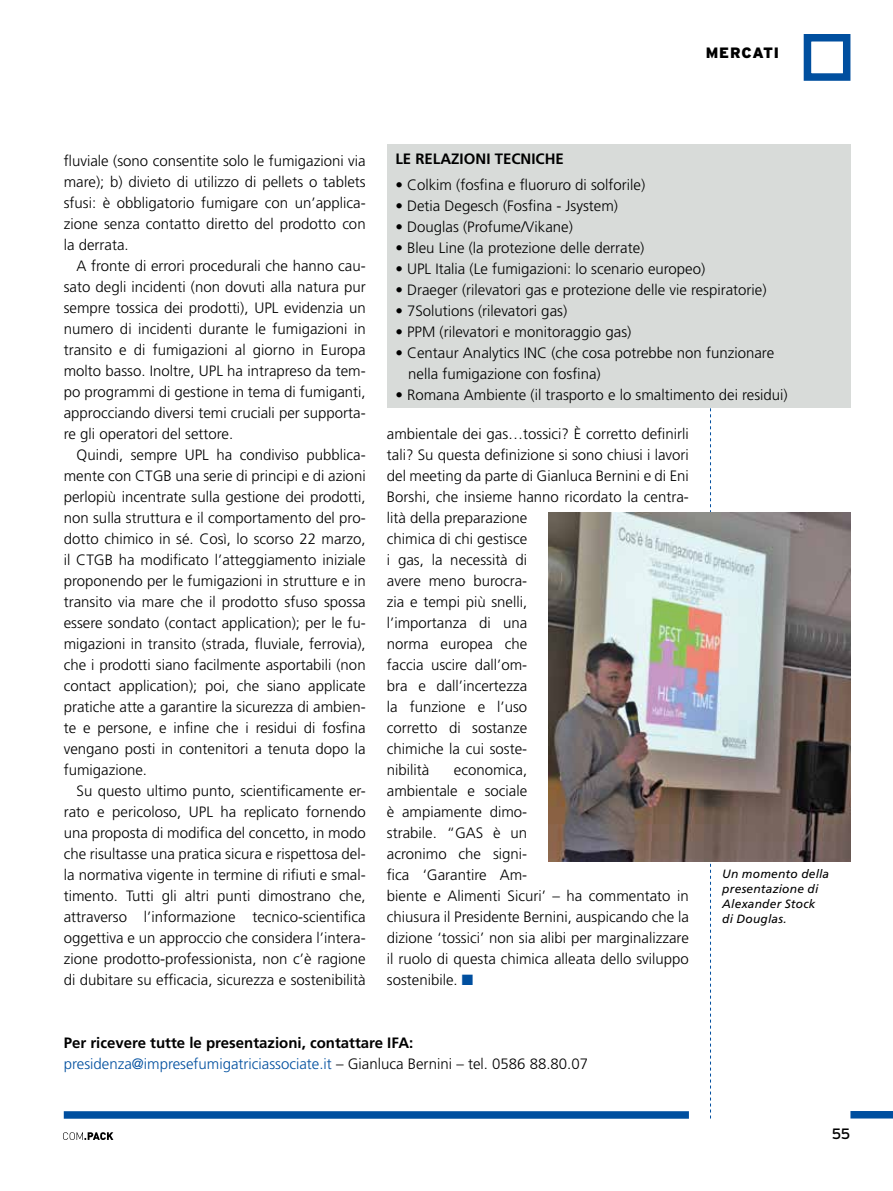
<style>
.page{position:relative;width:893px;height:1191px;background:#fff}
.page>*{position:absolute;margin:0;border:0;box-sizing:border-box;transform-origin:0 0}
.t1{font:300 15px/21px "Frutiger LT Std";color:#000;text-align:justify}
.t2{font:700 15px/21px "Frutiger LT Std";color:#000}
.t3{font:900 15px "Interstate";letter-spacing:.05em;color:#000}
.t4{font:15px "Interstate";color:#000}
.t5{font:italic 12px/15px "Frutiger LT Std";letter-spacing:.015em;color:#000}
.s1{color:#004f9f}
.s2{font-weight:300;color:#004f9f}
.s3{font-weight:300}
</style>
<div class="page">
<svg style="left:710px;top:408px;width:1px;height:710px"></svg>
<div style="left:804px;top:34px;width:46px;height:47px;background:#fff;border:8px solid #004f9f"></div>
<div style="left:64px;top:1111px;width:625px;height:7px;background:#004f9f"></div>
<div style="left:850px;top:1111px;width:43px;height:7px;background:#004f9f"></div>
<svg style="left:63px;top:1132px;width:50px;height:8px"></svg>
<div style="left:387px;top:145px;width:463px;height:263px;background:#d8dbd9"></div>
<img style="left:549px;top:512px;width:301px;height:349px">
<p class="t3" style="left:706px;top:45px;width:75px">MERCATI</p>
<p class="t1" style="left:64px;top:150px;width:303px">fluviale (sono consentite solo le fumigazioni via mare); b) divieto di utilizzo di pellets o tablets sfusi: è obbligatorio fumigare con un’applica&shy;zione senza contatto diretto del prodotto con la derrata.</p>
<p class="t1" style="left:64px;top:255px;width:303px;text-indent:13px">A fronte di errori procedurali che hanno cau&shy;sato degli incidenti (non dovuti alla natura pur sempre tossica dei prodotti), UPL evidenzia un numero di incidenti durante le fumigazioni in transito e di fumigazioni al giorno in Europa molto basso. Inoltre, UPL ha intrapreso da tem&shy;po programmi di gestione in tema di fumiganti, approcciando diversi temi cruciali per supporta&shy;re gli operatori del settore.</p>
<p class="t1" style="left:64px;top:444px;width:303px;text-indent:13px">Quindi, sempre UPL ha condiviso pubblica&shy;mente con CTGB una serie di principi e di azioni perlopiù incentrate sulla gestione dei prodotti, non sulla struttura e il comportamento del pro&shy;dotto chimico in sé. Così, lo scorso 22 marzo, il CTGB ha modificato l’atteggiamento iniziale proponendo per le fumigazioni in strutture e in transito via mare che il prodotto sfuso spossa essere sondato (contact application); per le fu&shy;migazioni in transito (strada, fluviale, ferrovia), che i prodotti siano facilmente asportabili (non contact application); poi, che siano applicate pratiche atte a garantire la sicurezza di ambien&shy;te e persone, e infine che i residui di fosfina vengano posti in contenitori a tenuta dopo la fumigazione.</p>
<p class="t1" style="left:64px;top:780px;width:303px;text-indent:13px">Su questo ultimo punto, scientificamente er&shy;rato e pericoloso, UPL ha replicato fornendo una proposta di modifica del concetto, in modo che risultasse una pratica sicura e rispettosa del&shy;la normativa vigente in termine di rifiuti e smal&shy;timento. Tutti gli altri punti dimostrano che, attraverso l’informazione tecnico-scientifica oggettiva e un approccio che considera l’intera&shy;zione prodotto-professionista, non c’è ragione di dubitare su efficacia, sicurezza e sostenibilità</p>
<p class="t2" style="left:395px;top:149px;width:170px">LE RELAZIONI TECNICHE</p>
<p class="t1" style="left:395px;top:174px;width:251px">• Colkim (fosfina e fluoruro di solforile)</p>
<p class="t1" style="left:395px;top:195px;width:224px">• Detia Degesch (Fosfina - Jsystem)</p>
<p class="t1" style="left:395px;top:216px;width:179px">• Douglas (Profume/Vikane)</p>
<p class="t1" style="left:395px;top:237px;width:250px">• Bleu Line (la protezione delle derrate)</p>
<p class="t1" style="left:395px;top:258px;width:311px">• UPL Italia (Le fumigazioni: lo scenario europeo)</p>
<p class="t1" style="left:395px;top:279px;width:373px">• Draeger (rilevatori gas e protezione delle vie respiratorie)</p>
<p class="t1" style="left:395px;top:300px;width:173px">• 7Solutions (rilevatori gas)</p>
<p class="t1" style="left:395px;top:321px;width:237px">• PPM (rilevatori e monitoraggio gas)</p>
<p class="t1" style="left:408px;top:342px;width:367px;text-indent:-13px">• Centaur Analytics INC (che cosa potrebbe non funzionare nella fumigazione con fosfina)</p>
<p class="t1" style="left:395px;top:384px;width:394px">• Romana Ambiente (il trasporto e lo smaltimento dei residui)</p>
<p class="t1" style="left:387px;top:423px;width:303px;text-align:left">ambientale dei gas…tossici? È corretto definirli tali? Su questa definizione si sono chiusi i lavori del meeting da parte di Gianluca Bernini e di Eni<br>Borshi, che insieme hanno ricordato la centra&shy;lità della preparazione<br>chimica di chi gestisce<br>i gas, la necessità di<br>avere meno burocra-<br>zia e tempi più snelli,<br>l’importanza di una<br>norma europea che<br>faccia uscire dall’om-<br>bra e dall’incertezza<br>la funzione e l’uso<br>corretto di sostanze<br>chimiche la cui soste-<br>nibilità</p>
<p class="t1" style="left:387px;top:759px;width:303px;text-align:left;text-indent:67px">economica,<br>ambientale e sociale<br>è ampiamente dimo-<br>strabile. “GAS è un<br>acronimo che signi-<br>fica ‘Garantire Am-<br>biente e Alimenti Sicuri’ – ha commentato in chiusura il Presidente Bernini, auspicando che la dizione ‘tossici’ non sia alibi per marginalizzare il ruolo di questa chimica alleata dello sviluppo sostenibile. <span class="s1">■</span></p>
<p class="t5" style="left:722px;top:866px;width:108px">Un momento della presentazione di<br>Alexander Stock di Douglas.</p>
<p class="t2" style="left:64px;top:1032px;width:526px">Per ricevere tutte le presentazioni, contattare IFA: <span class="s2">presidenza@impresefumigatriciassociate.it</span> <span class="s3">– Gianluca Bernini – tel. 0586 88.80.07</span></p>
<p class="t4" style="left:832px;top:1125px;width:20px">55</p>
</div>
